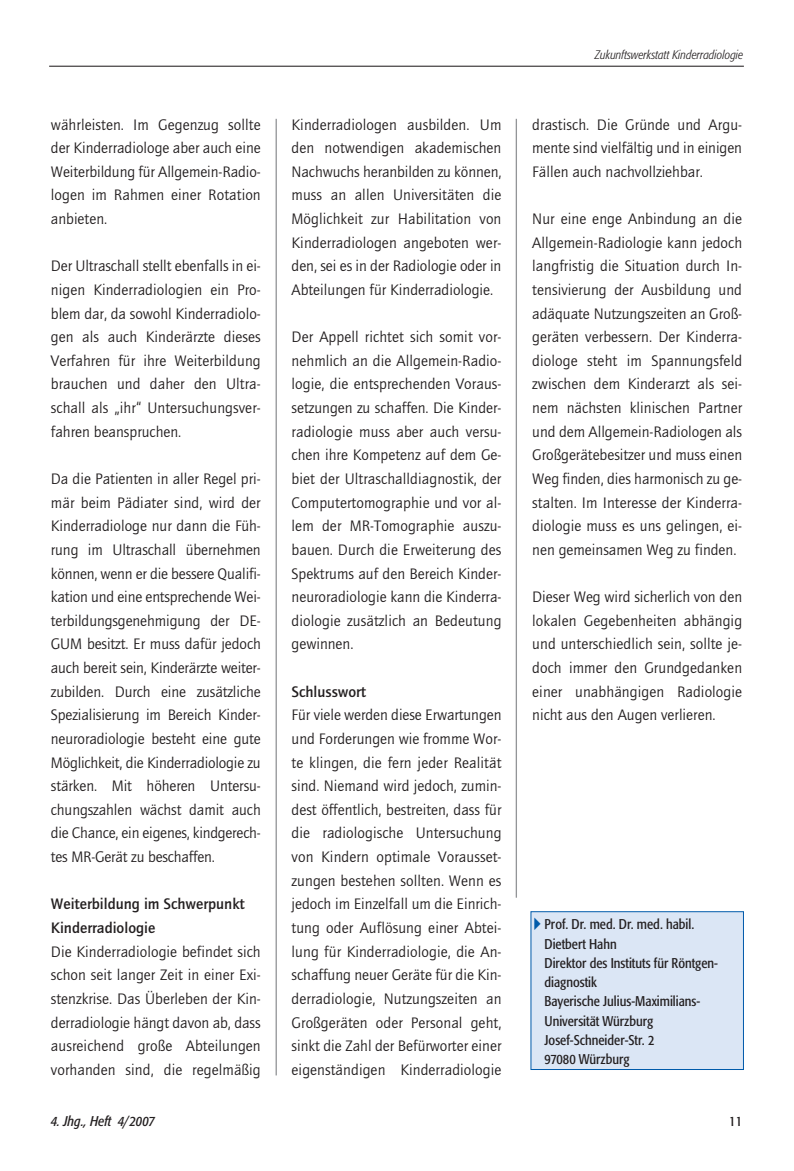
<style>
.page{position:relative;width:794px;height:1171px;background:#fff}
.page>*{position:absolute;margin:0;border:0;box-sizing:border-box;transform-origin:0 0}
.t1{font:15.75px/23.6px "Quay";color:#231f20;text-align:justify}
.t2{font:700 15.75px/23.6px "Quay";color:#231f20}
.t3{font:condensed 14px/19.2px "Formata";color:#231f20}
.t4{font:italic condensed 14px "Formata";color:#231f20}
.t5{font:italic 300 condensed 12.25px "Formata";color:#231f20}
</style>
<div class="page">
<hr style="left:49px;top:66px;width:695px;height:1px;background:#231f20">
<hr style="left:275px;top:119px;width:2px;height:956px;background:#939598">
<hr style="left:516px;top:119px;width:1px;height:778px;background:#939598">
<div style="left:531px;top:911px;width:212px;height:158px;background:#dbe6f5"></div>
<div style="left:530px;top:911px;width:214px;height:159px;border:1px solid #005aaa"></div>
<p class="t1" style="left:51px;top:114px;width:211px">währleisten. Im Gegenzug sollte der Kinderradiologe aber auch eine Weiterbildung für Allgemein-Radio&shy;logen im Rahmen einer Rotation anbieten.</p>
<p class="t1" style="left:51px;top:255px;width:211px">Der Ultraschall stellt ebenfalls in ei&shy;nigen Kinderradiologien ein Pro&shy;blem dar, da sowohl Kinderradiolo&shy;gen als auch Kinderärzte dieses Verfahren für ihre Weiterbildung brauchen und daher den Ultra&shy;schall als „ihr“ Untersuchungsver&shy;fahren beanspruchen.</p>
<p class="t1" style="left:51px;top:468px;width:211px">Da die Patienten in aller Regel pri&shy;mär beim Pädiater sind, wird der Kinderradiologe nur dann die Füh&shy;rung im Ultraschall übernehmen können, wenn er die bessere Qualifi&shy;kation und eine entsprechende Wei&shy;terbildungsgenehmigung der DE-GUM besitzt. Er muss dafür jedoch auch bereit sein, Kinderärzte weiter&shy;zubilden. Durch eine zusätzliche Spezialisierung im Bereich Kinder&shy;neuroradiologie besteht eine gute Möglichkeit, die Kinderradiologie zu stärken. Mit höheren Untersu&shy;chungszahlen wächst damit auch die Chance, ein eigenes, kindgerech&shy;tes MR-Gerät zu beschaffen.</p>
<p class="t2" style="left:51px;top:893px;width:195px">Weiterbildung im Schwerpunkt<br>Kinderradiologie</p>
<p class="t1" style="left:51px;top:941px;width:211px">Die Kinderradiologie befindet sich schon seit langer Zeit in einer Exi&shy;stenzkrise. Das Überleben der Kin&shy;derradiologie hängt davon ab, dass ausreichend große Abteilungen vorhanden sind, die regelmäßig</p>
<p class="t1" style="left:291px;top:114px;width:211px">Kinderradiologen ausbilden. Um den notwendigen akademischen Nachwuchs heranbilden zu können, muss an allen Universitäten die Möglichkeit zur Habilitation von Kinderradiologen angeboten wer&shy;den, sei es in der Radiologie oder in Abteilungen für Kinderradiologie.</p>
<p class="t1" style="left:291px;top:326px;width:211px">Der Appell richtet sich somit vor&shy;nehmlich an die Allgemein-Radio&shy;logie, die entsprechenden Voraus&shy;setzungen zu schaffen. Die Kinder&shy;radiologie muss aber auch versu&shy;chen ihre Kompetenz auf dem Ge&shy;biet der Ultraschalldiagnostik, der Computertomographie und vor al&shy;lem der MR-Tomographie auszu&shy;bauen. Durch die Erweiterung des Spektrums auf den Bereich Kinder&shy;neuroradiologie kann die Kinderra&shy;diologie zusätzlich an Bedeutung gewinnen.</p>
<p class="t2" style="left:291px;top:681px;width:76px">Schlusswort</p>
<p class="t1" style="left:291px;top:704px;width:211px">Für viele werden diese Erwartungen und Forderungen wie fromme Wor&shy;te klingen, die fern jeder Realität sind. Niemand wird jedoch, zumin&shy;dest öffentlich, bestreiten, dass für die radiologische Untersuchung von Kindern optimale Vorausset&shy;zungen bestehen sollten. Wenn es jedoch im Einzelfall um die Einrich&shy;tung oder Auflösung einer Abtei&shy;lung für Kinderradiologie, die An&shy;schaffung neuer Geräte für die Kin&shy;derradiologie, Nutzungszeiten an Großgeräten oder Personal geht, sinkt die Zahl der Befürworter einer eigenständigen Kinderradiologie</p>
<p class="t5" style="left:595px;top:50px;width:150px">Zukunftswerkstatt Kinderradiologie</p>
<p class="t1" style="left:532px;top:114px;width:211px">drastisch. Die Gründe und Argu&shy;mente sind vielfältig und in einigen Fällen auch nachvollziehbar.</p>
<p class="t1" style="left:532px;top:208px;width:211px">Nur eine enge Anbindung an die Allgemein-Radiologie kann jedoch langfristig die Situation durch In&shy;tensivierung der Ausbildung und adäquate Nutzungszeiten an Groß&shy;geräten verbessern. Der Kinderra&shy;diologe steht im Spannungsfeld zwischen dem Kinderarzt als sei&shy;nem nächsten klinischen Partner und dem Allgemein-Radiologen als Großgerätebesitzer und muss einen Weg finden, dies harmonisch zu ge&shy;stalten. Im Interesse der Kinderra&shy;diologie muss es uns gelingen, ei&shy;nen gemeinsamen Weg zu finden.</p>
<p class="t1" style="left:532px;top:586px;width:211px">Dieser Weg wird sicherlich von den lokalen Gegebenheiten abhängig und unterschiedlich sein, sollte je&shy;doch immer den Grundgedanken einer unabhängigen Radiologie nicht aus den Augen verlieren.</p>
<p class="t3" style="left:544px;top:916px;width:175px">Prof. Dr. med. Dr. med. habil.<br>Dietbert Hahn<br>Direktor des Instituts für Röntgen&shy;diagnostik<br>Bayerische Julius-Maximilians-<br>Universität Würzburg<br>Josef-Schneider-Str. 2<br>97080 Würzburg</p>
<p class="t4" style="left:51px;top:1115px;width:105px">4. Jhg., Heft 4/2007</p>
<p class="t3" style="left:729px;top:1112px;width:14px">11</p>
</div>
